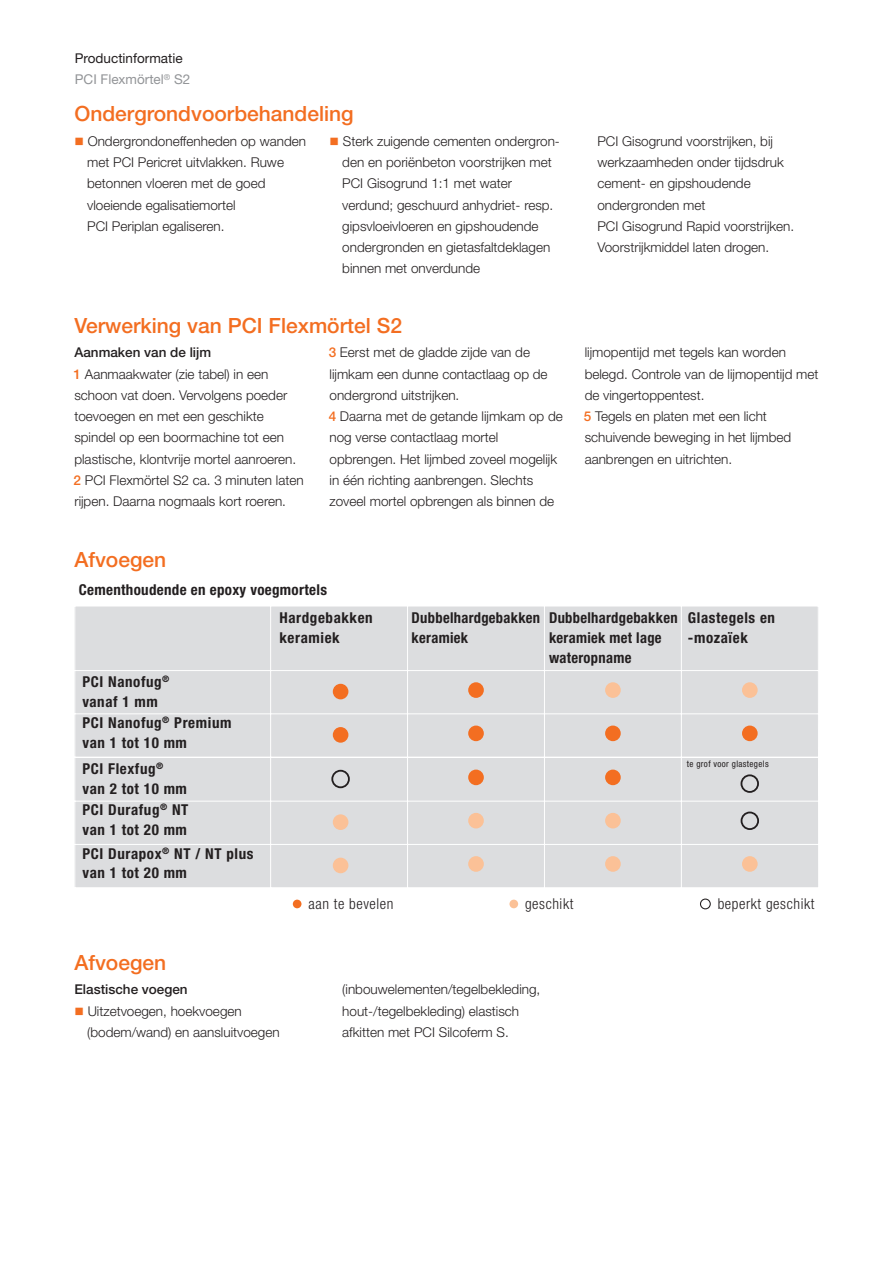
<style>
.page{position:relative;width:893px;height:1263px;background:#fff}
.page>*{position:absolute;margin:0;border:0;box-sizing:border-box;transform-origin:0 0}
.t1{font:500 21px "Helvetica Neue LT Pro";color:#f36e21}
.t2{font:700 condensed 15px/20px "Helvetica Neue LT Pro";letter-spacing:.04em;color:#231f20}
.t3{font:700 condensed 15px/20px "Helvetica Neue LT Pro";letter-spacing:.02em;color:#231f20}
.t4{font:300 condensed 15px "Helvetica Neue LT Pro";letter-spacing:.04em;color:#231f20}
.t5{font:300 13.5px/21.3px "Helvetica Neue LT Pro";color:#231f20}
.t6{font:13.5px/21.3px "Helvetica Neue LT Pro";color:#231f20}
.t7{font:500 13.5px "Helvetica Neue LT Pro";color:#231f20}
.t8{font:condensed 9px "Helvetica Neue LT Pro";letter-spacing:.04em;color:#231f20}
.s1{color:#939598}
.s2{color:#f36e21}
.s3{font-weight:500}
.s4{font-weight:500;color:#f36e21}
</style>
<div class="page">
<div style="left:74px;top:606px;width:197px;height:64px;background:#dcdddf"></div>
<div style="left:271px;top:606px;width:137px;height:64px;background:#dcdddf"></div>
<div style="left:408px;top:606px;width:136px;height:64px;background:#dcdddf"></div>
<div style="left:544px;top:606px;width:137px;height:64px;background:#dcdddf"></div>
<div style="left:681px;top:606px;width:138px;height:64px;background:#dcdddf"></div>
<div style="left:74px;top:670px;width:197px;height:44px;background:#dcdddf"></div>
<div style="left:271px;top:670px;width:137px;height:44px;background:#dcdddf"></div>
<div style="left:333px;top:684px;width:15px;height:15px;background:#f36e21;border-radius:50%"></div>
<div style="left:408px;top:670px;width:136px;height:44px;background:#dcdddf"></div>
<div style="left:468px;top:682px;width:16px;height:16px;background:#f36e21;border-radius:50%"></div>
<div style="left:544px;top:670px;width:137px;height:44px;background:#dcdddf"></div>
<div style="left:605px;top:682px;width:16px;height:16px;background:#fbc197;border-radius:50%"></div>
<div style="left:681px;top:670px;width:138px;height:44px;background:#dcdddf"></div>
<div style="left:742px;top:682px;width:16px;height:16px;background:#fbc197;border-radius:50%"></div>
<div style="left:74px;top:714px;width:197px;height:43px;background:#dcdddf"></div>
<div style="left:271px;top:714px;width:137px;height:43px;background:#dcdddf"></div>
<div style="left:333px;top:727px;width:15px;height:16px;background:#f36e21;border-radius:50%"></div>
<div style="left:408px;top:714px;width:136px;height:43px;background:#dcdddf"></div>
<div style="left:468px;top:725px;width:16px;height:16px;background:#f36e21;border-radius:50%"></div>
<div style="left:544px;top:714px;width:137px;height:43px;background:#dcdddf"></div>
<div style="left:605px;top:725px;width:16px;height:16px;background:#f36e21;border-radius:50%"></div>
<div style="left:681px;top:714px;width:138px;height:43px;background:#dcdddf"></div>
<div style="left:742px;top:725px;width:16px;height:16px;background:#f36e21;border-radius:50%"></div>
<div style="left:74px;top:758px;width:197px;height:43px;background:#dcdddf"></div>
<div style="left:271px;top:758px;width:137px;height:43px;background:#dcdddf"></div>
<svg style="left:331px;top:770px;width:19px;height:18px"></svg>
<div style="left:408px;top:758px;width:136px;height:43px;background:#dcdddf"></div>
<div style="left:468px;top:769px;width:16px;height:16px;background:#f36e21;border-radius:50%"></div>
<div style="left:544px;top:758px;width:137px;height:43px;background:#dcdddf"></div>
<div style="left:605px;top:769px;width:16px;height:16px;background:#f36e21;border-radius:50%"></div>
<div style="left:681px;top:758px;width:138px;height:43px;background:#dcdddf"></div>
<svg style="left:740px;top:774px;width:19px;height:19px"></svg>
<div style="left:74px;top:801px;width:197px;height:43px;background:#dcdddf"></div>
<div style="left:271px;top:801px;width:137px;height:43px;background:#dcdddf"></div>
<div style="left:333px;top:814px;width:15px;height:16px;background:#fbc197;border-radius:50%"></div>
<div style="left:408px;top:801px;width:136px;height:43px;background:#dcdddf"></div>
<div style="left:468px;top:813px;width:16px;height:15px;background:#fbc197;border-radius:50%"></div>
<div style="left:544px;top:801px;width:137px;height:43px;background:#dcdddf"></div>
<div style="left:605px;top:813px;width:16px;height:15px;background:#fbc197;border-radius:50%"></div>
<div style="left:681px;top:801px;width:138px;height:43px;background:#dcdddf"></div>
<svg style="left:741px;top:811px;width:18px;height:19px"></svg>
<div style="left:74px;top:844px;width:197px;height:44px;background:#dcdddf"></div>
<div style="left:271px;top:844px;width:137px;height:44px;background:#dcdddf"></div>
<div style="left:333px;top:858px;width:15px;height:15px;background:#fbc197;border-radius:50%"></div>
<div style="left:408px;top:844px;width:136px;height:44px;background:#dcdddf"></div>
<div style="left:468px;top:856px;width:16px;height:16px;background:#fbc197;border-radius:50%"></div>
<div style="left:544px;top:844px;width:137px;height:44px;background:#dcdddf"></div>
<div style="left:605px;top:856px;width:16px;height:16px;background:#fbc197;border-radius:50%"></div>
<div style="left:681px;top:844px;width:138px;height:44px;background:#dcdddf"></div>
<div style="left:742px;top:856px;width:16px;height:16px;background:#fbc197;border-radius:50%"></div>
<hr style="left:74px;top:887px;width:745px;height:1px;background:#fff">
<hr style="left:74px;top:844px;width:745px;height:1px;background:#fff">
<hr style="left:74px;top:801px;width:745px;height:1px;background:#fff">
<hr style="left:74px;top:713px;width:745px;height:1px;background:#fff">
<hr style="left:74px;top:670px;width:745px;height:1px;background:#fff">
<hr style="left:74px;top:606px;width:745px;height:1px;background:#fff">
<hr style="left:818px;top:606px;width:1px;height:282px;background:#fff">
<hr style="left:681px;top:606px;width:1px;height:282px;background:#fff">
<hr style="left:544px;top:606px;width:1px;height:282px;background:#fff">
<hr style="left:407px;top:606px;width:1px;height:282px;background:#fff">
<hr style="left:270px;top:606px;width:1px;height:282px;background:#fff">
<hr style="left:74px;top:606px;width:1px;height:282px;background:#fff">
<div style="left:293px;top:900px;width:8px;height:8px;background:#f36e21;border-radius:50%"></div>
<div style="left:509px;top:900px;width:9px;height:8px;background:#fbc197;border-radius:50%"></div>
<svg style="left:700px;top:898px;width:11px;height:11px"></svg>
<p class="t6" style="left:75px;top:49px;width:117px">Productinformatie<br><span class="s1">PCI Flexmörtel</span><sup>®</sup> <span class="s1">S2</span></p>
<h1 class="t1" style="left:74px;top:106px;width:281px">Ondergrondvoorbehandeling</h1>
<p class="t5" style="left:87px;top:132px;width:220px;text-indent:-13px"><span class="s2">■</span> Ondergrondoneffenheden op wanden met PCI Pericret uitvlakken. Ruwe betonnen vloeren met de goed vloeiende egalisatiemortel<br>PCI Periplan egaliseren.</p>
<p class="t5" style="left:342px;top:132px;width:219px;text-indent:-13px"><span class="s2">■</span> Sterk zuigende cementen ondergron&shy;den en poriënbeton voorstrijken met PCI Gisogrund 1:1 met water verdund; geschuurd anhydriet- resp. gipsvloeivloeren en gipshoudende ondergronden en gietasfaltdeklagen binnen met onverdunde</p>
<p class="t5" style="left:597px;top:132px;width:198px">PCI Gisogrund voorstrijken, bij werkzaamheden onder tijdsdruk cement- en gipshoudende ondergronden met<br>PCI Gisogrund Rapid voorstrijken.<br>Voorstrijkmiddel laten drogen.</p>
<h1 class="t1" style="left:74px;top:318px;width:329px">Verwerking van PCI Flexmörtel S2</h1>
<p class="t5" style="left:74px;top:343px;width:232px"><span class="s3">Aanmaken van de lijm<br></span><span class="s4">1</span> Aanmaakwater (zie tabel) in een schoon vat doen. Vervolgens poeder toevoegen en met een geschikte spindel op een boormachine tot een plastische, klontvrije mortel aanroeren.<br><span class="s4">2</span> PCI Flexmörtel S2 ca. 3 minuten laten rijpen. Daarna nogmaals kort roeren.</p>
<p class="t5" style="left:329px;top:343px;width:236px"><span class="s4">3</span> Eerst met de gladde zijde van de lijmkam een dunne contactlaag op de ondergrond uitstrijken.<br><span class="s4">4</span> Daarna met de getande lijmkam op de nog verse contactlaag mortel opbrengen. Het lijmbed zoveel mogelijk in één richting aanbrengen. Slechts zoveel mortel opbrengen als binnen de</p>
<p class="t5" style="left:584px;top:343px;width:236px">lijmopentijd met tegels kan worden belegd. Controle van de lijmopentijd met de vingertoppentest.<br><span class="s4">5</span> Tegels en platen met een licht schuivende beweging in het lijmbed aanbrengen en uitrichten.</p>
<h1 class="t1" style="left:74px;top:552px;width:93px">Afvoegen</h1>
<p class="t3" style="left:79px;top:581px;width:250px">Cementhoudende en epoxy voegmortels</p>
<p class="t2" style="left:279px;top:609px;width:95px">Hardgebakken keramiek</p>
<p class="t3" style="left:412px;top:609px;width:130px">Dubbelhardgebakken keramiek</p>
<p class="t3" style="left:549px;top:609px;width:130px">Dubbelhardgebakken keramiek met lage wateropname</p>
<p class="t2" style="left:688px;top:609px;width:89px">Glastegels en -mozaïek</p>
<p class="t2" style="left:82px;top:673px;width:151px">PCI Nanofug<sup>®<br></sup>vanaf 1 mm<br>PCI Nanofug<sup>®</sup> Premium van 1 tot 10 mm</p>
<p class="t2" style="left:82px;top:760px;width:106px">PCI Flexfug<sup>® </sup>van 2 tot 10 mm</p>
<p class="t8" style="left:687px;top:761px;width:83px">te grof voor glastegels</p>
<p class="t2" style="left:82px;top:801px;width:108px">PCI Durafug<sup>®</sup> NT van 1 tot 20 mm</p>
<p class="t2" style="left:82px;top:844px;width:173px">PCI Durapox<sup>®</sup> NT / NT plus van 1 tot 20 mm</p>
<h1 class="t1" style="left:74px;top:955px;width:93px">Afvoegen</h1>
<p class="t7" style="left:74px;top:984px;width:115px">Elastische voegen</p>
<p class="t5" style="left:87px;top:1001px;width:194px;text-indent:-13px"><span class="s2">■</span> Uitzetvoegen, hoekvoegen (bodem/wand) en aansluitvoegen</p>
<p class="t4" style="left:308px;top:899px;width:87px">aan te bevelen</p>
<p class="t4" style="left:525px;top:899px;width:50px">geschikt</p>
<p class="t4" style="left:718px;top:899px;width:98px">beperkt geschikt</p>
<p class="t5" style="left:342px;top:980px;width:200px">(inbouwelementen/tegelbekleding, hout-/tegelbekleding) elastisch afkitten met PCI Silcoferm S.</p>
</div>
